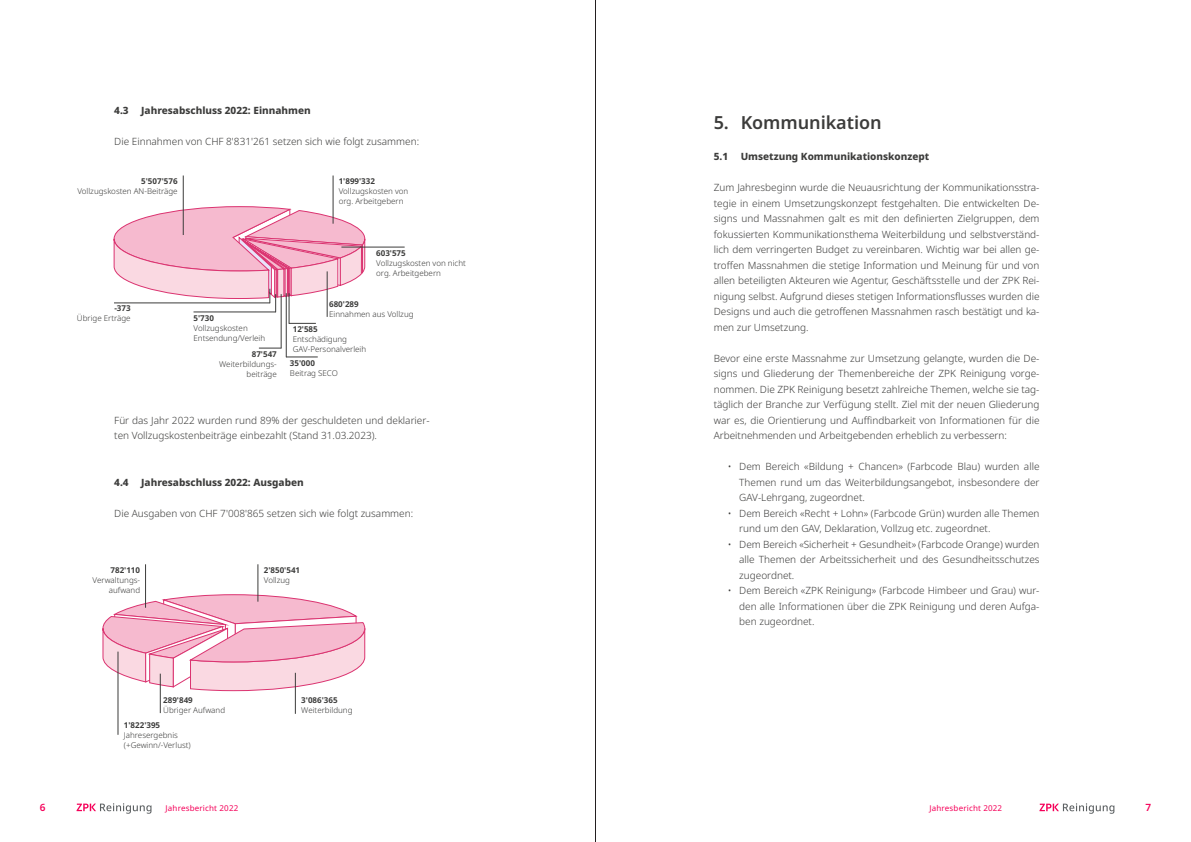
<style>
.page{position:relative;width:1191px;height:842px;background:#fff}
.page>*{position:absolute;margin:0;border:0;box-sizing:border-box;transform-origin:0 0}
.Untertitel_Lead_gros{font:600 18px "Noto Sans";letter-spacing:-.005em;color:#3c3c3b}
.Lauftext_10pt{font:300 10px/15.5px "Noto Sans";color:#3c3c3b;text-align:justify}
.Absatztitel_Lauftext{font:800 10px "Noto Sans";color:#3c3c3b}
.t1{font:600 10px "Noto Sans";color:#f50059}
.Lauftext_10pt-2{font:300 8px/10px "Noto Sans";color:#3c3c3b}
.Lauftext_10pt-3{font:700 8px "Noto Sans";color:#3c3c3b}
.t2{font:8px "Noto Sans";letter-spacing:.02em;color:#f50059}
</style>
<div class="page">
<svg style="left:77px;top:803px;width:74px;height:11px"></svg>
<svg style="left:1039px;top:803px;width:75px;height:11px"></svg>
<hr style="left:595px;top:0;width:1px;height:842px;background:#231f20">
<svg style="left:103px;top:594px;width:262px;height:97px"></svg>
<hr style="left:183px;top:176px;width:1px;height:59px;background:#3c3c3b">
<hr style="left:333px;top:176px;width:1px;height:48px;background:#3c3c3b">
<hr style="left:341px;top:247px;width:64px;height:1px;background:#3c3c3b">
<hr style="left:327px;top:271px;width:1px;height:46px;background:#3c3c3b">
<svg style="left:114px;top:206px;width:251px;height:106px"></svg>
<hr style="left:193px;top:312px;width:83px;height:1px;background:#3c3c3b">
<hr style="left:281px;top:294px;width:1px;height:54px;background:#3c3c3b">
<svg style="left:259px;top:348px;width:22px;height:1px"></svg>
<hr style="left:145px;top:564px;width:1px;height:44px;background:#3c3c3b">
<hr style="left:118px;top:652px;width:1px;height:83px;background:#3c3c3b">
<hr style="left:258px;top:564px;width:1px;height:38px;background:#3c3c3b">
<hr style="left:295px;top:673px;width:1px;height:41px;background:#3c3c3b">
<hr style="left:160px;top:674px;width:1px;height:39px;background:#3c3c3b">
<hr style="left:289px;top:293px;width:1px;height:31px;background:#3c3c3b">
<svg style="left:289px;top:323px;width:27px;height:1px"></svg>
<hr style="left:286px;top:293px;width:1px;height:64px;background:#3c3c3b">
<hr style="left:286px;top:357px;width:32px;height:1px;background:#3c3c3b">
<p class="Absatztitel_Lauftext" style="left:114px;top:104px;width:16px">4.3</p>
<p class="Absatztitel_Lauftext" style="left:141px;top:104px;width:171px">Jahresabschluss 2022: Einnahmen</p>
<p class="Lauftext_10pt" style="left:114px;top:133px;width:306px">Die Einnahmen von CHF 8'831'261 setzen sich wie folgt zusammen:</p>
<p class="Lauftext_10pt-3" style="left:141px;top:177px;width:38px">5'507'576</p>
<p class="Lauftext_10pt-2" style="left:77px;top:186px;width:102px">Vollzugskosten AN-Beiträge</p>
<p class="Lauftext_10pt-3" style="left:339px;top:177px;width:38px">1'899'332</p>
<p class="Lauftext_10pt-2" style="left:339px;top:186px;width:71px">Vollzugskosten von org. Arbeitgebern</p>
<p class="Lauftext_10pt-3" style="left:114px;top:304px;width:18px">-373</p>
<p class="Lauftext_10pt-2" style="left:77px;top:313px;width:55px">Übrige Erträge</p>
<p class="Lauftext_10pt-3" style="left:193px;top:313px;width:22px">5'730</p>
<p class="Lauftext_10pt-2" style="left:193px;top:323px;width:73px">Vollzugskosten<br>Entsendung/Verleih</p>
<p class="Lauftext_10pt-3" style="left:252px;top:349px;width:27px">87'547</p>
<p class="Lauftext_10pt-2" style="left:219px;top:359px;width:59px;text-align:right">Weiterbildungs&shy;beiträge</p>
<p class="Lauftext_10pt-3" style="left:376px;top:248px;width:31px">603'575</p>
<p class="Lauftext_10pt-2" style="left:376px;top:258px;width:91px">Vollzugskosten von nicht org. Arbeitgebern</p>
<p class="Lauftext_10pt-3" style="left:329px;top:299px;width:31px">680'289</p>
<p class="Lauftext_10pt-2" style="left:329px;top:309px;width:86px">Einnahmen aus Vollzug</p>
<p class="Lauftext_10pt-3" style="left:293px;top:325px;width:27px">12'585</p>
<p class="Lauftext_10pt-2" style="left:293px;top:334px;width:75px">Entschädigung<br>GAV-Personalverleih</p>
<p class="Lauftext_10pt-3" style="left:290px;top:358px;width:27px">35'000</p>
<p class="Lauftext_10pt-2" style="left:290px;top:368px;width:49px">Beitrag SECO</p>
<p class="Lauftext_10pt" style="left:114px;top:412px;width:317px">Für das Jahr 2022 wurden rund 89% der geschuldeten und deklarier&shy;ten Vollzugskostenbeiträge einbezahlt (Stand 31.03.2023).</p>
<p class="Absatztitel_Lauftext" style="left:114px;top:476px;width:16px">4.4</p>
<p class="Absatztitel_Lauftext" style="left:141px;top:476px;width:164px">Jahresabschluss 2022: Ausgaben</p>
<p class="Lauftext_10pt" style="left:114px;top:505px;width:300px">Die Ausgaben von CHF 7'008'865 setzen sich wie folgt zusammen:</p>
<p class="Lauftext_10pt-3" style="left:110px;top:565px;width:31px">782'110</p>
<p class="Lauftext_10pt-2" style="left:93px;top:575px;width:49px;text-align:right">Verwaltungs&shy;aufwand</p>
<p class="Lauftext_10pt-3" style="left:264px;top:565px;width:38px">2'850'541</p>
<p class="Lauftext_10pt-2" style="left:264px;top:575px;width:28px">Vollzug</p>
<p class="Lauftext_10pt-3" style="left:163px;top:696px;width:31px">289'849</p>
<p class="Lauftext_10pt-2" style="left:163px;top:705px;width:63px">Übriger Aufwand</p>
<p class="Lauftext_10pt-3" style="left:124px;top:720px;width:38px">1'822'395</p>
<p class="Lauftext_10pt-2" style="left:124px;top:730px;width:68px">Jahresergebnis (+Gewinn/-Verlust)</p>
<p class="Lauftext_10pt-3" style="left:301px;top:696px;width:38px">3'086'365</p>
<p class="Lauftext_10pt-2" style="left:301px;top:705px;width:53px">Weiterbildung</p>
<p class="Untertitel_Lead_gros" style="left:714px;top:112px;width:169px">5. Kommunikation</p>
<p class="Absatztitel_Lauftext" style="left:714px;top:151px;width:217px">5.1 Umsetzung Kommunikationskonzept</p>
<p class="Lauftext_10pt" style="left:714px;top:180px;width:327px">Zum Jahresbeginn wurde die Neuausrichtung der Kommunikationsstra&shy;tegie in einem Umsetzungskonzept festgehalten. Die entwickelten De&shy;signs und Massnahmen galt es mit den definierten Zielgruppen, dem fokussierten Kommunikationsthema Weiterbildung und selbstverständ&shy;lich dem verringerten Budget zu vereinbaren. Wichtig war bei allen ge&shy;troffen Massnahmen die stetige Information und Meinung für und von allen beteiligten Akteuren wie Agentur, Geschäftsstelle und der ZPK Rei&shy;nigung selbst. Aufgrund dieses stetigen Informationsflusses wurden die Designs und auch die getroffenen Massnahmen rasch bestätigt und ka&shy;men zur Umsetzung.</p>
<p class="Lauftext_10pt" style="left:714px;top:350px;width:327px">Bevor eine erste Massnahme zur Umsetzung gelangte, wurden die De&shy;signs und Gliederung der Themenbereiche der ZPK Reinigung vorge&shy;nommen. Die ZPK Reinigung besetzt zahlreiche Themen, welche sie tag&shy;täglich der Branche zur Verfügung stellt. Ziel mit der neuen Gliederung war es, die Orientierung und Auffindbarkeit von Informationen für die Arbeitnehmenden und Arbeitgebenden erheblich zu verbessern:</p>
<p class="Lauftext_10pt" style="left:739px;top:459px;width:302px;text-indent:-11px">• Dem Bereich «Bildung + Chancen» (Farbcode Blau) wurden alle Themen rund um das Weiterbildungsangebot, insbesondere der GAV-Lehrgang, zugeordnet.</p>
<p class="Lauftext_10pt" style="left:739px;top:505px;width:302px;text-indent:-11px">• Dem Bereich «Recht + Lohn» (Farbcode Grün) wurden alle Themen rund um den GAV, Deklaration, Vollzug etc. zugeordnet.</p>
<p class="Lauftext_10pt" style="left:739px;top:536px;width:302px;text-indent:-11px">• Dem Bereich «Sicherheit + Gesundheit» (Farbcode Orange) wurden alle Themen der Arbeitssicherheit und des Gesundheitsschutzes zugeordnet.</p>
<p class="Lauftext_10pt" style="left:739px;top:583px;width:302px;text-indent:-11px">• Dem Bereich «ZPK Reinigung» (Farbcode Himbeer und Grau) wur&shy;den alle Informationen über die ZPK Reinigung und deren Aufga&shy;ben zugeordnet.</p>
<p class="t1" style="left:40px;top:802px;width:7px">6</p>
<p class="t2" style="left:166px;top:804px;width:74px">Jahresbericht 2022</p>
<p class="t2" style="left:929px;top:804px;width:74px">Jahresbericht 2022</p>
<p class="t1" style="left:1145px;top:802px;width:7px">7</p>
</div>
